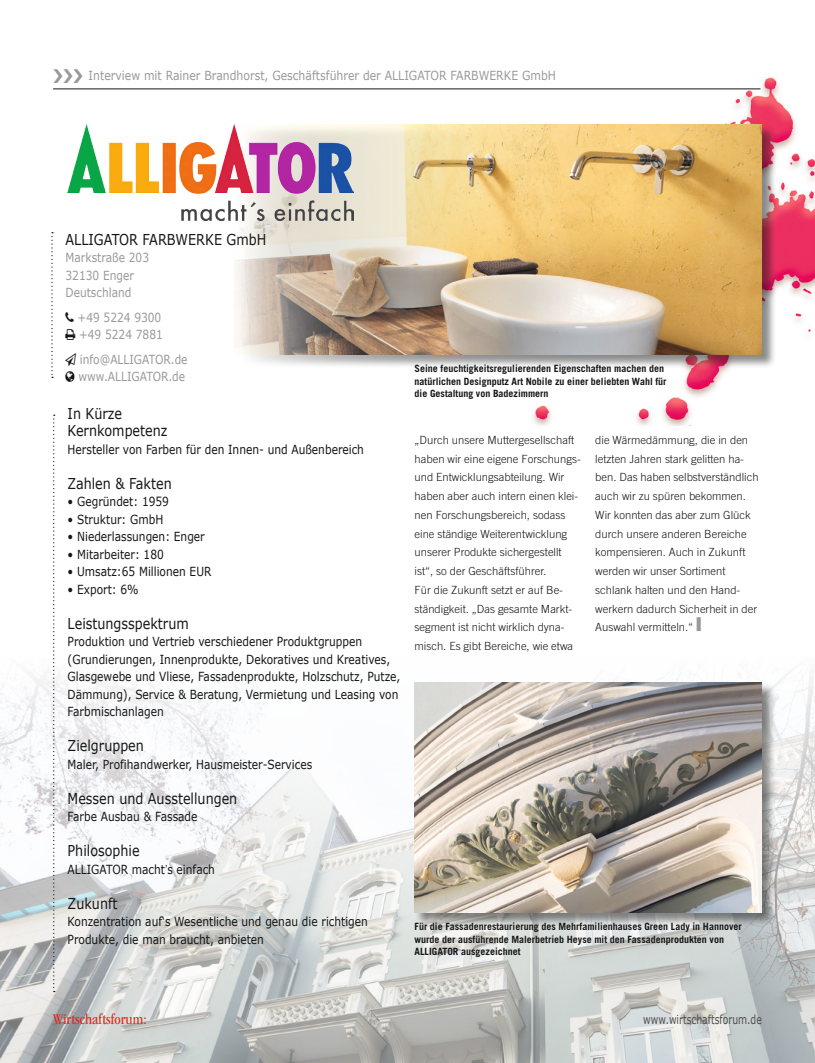
<style>
.page{position:relative;width:815px;height:1063px;background:#fff}
.page>*{position:absolute;margin:0;border:0;box-sizing:border-box;transform-origin:0 0}
.t1{font:condensed 15.25px "ITC Garamond Std";color:#dd2b1c}
.t2{font:15px/17.5px "Verdana";color:#151616;scale:.85 1}
.t3{font:12.5px/17.5px "Verdana";color:#151616;scale:.85 1}
.t4{font:12.5px/17.5px "Verdana";color:#999;scale:.85 1}
.t5{font:12.5px "Verdana";color:#999;scale:.87 1}
.t6{font:12.5px "Verdana";color:#4e4e4d;scale:.74 1}
.t7{font:300 11.25px/18.8px "Trade Gothic LT Pro";color:#151616}
.t8{font:700 10px/12.5px "Trade Gothic LT Pro";color:#151616}
.s1{font-family:"Trade Gothic LT Pro";font-weight:300}
.s2{color:#999}
</style>
<div class="page">
<img style="left:0;top:676px;width:815px;height:387px">
<img style="left:478px;top:77px;width:337px;height:348px">
<hr style="left:53px;top:89px;width:707px;height:1px;background:#151616">
<svg style="left:51px;top:232px;width:2px;height:146px"></svg>
<svg style="left:53px;top:415px;width:2px;height:577px"></svg>
<div style="left:238px;top:125px;width:538px;height:244px;background:#151616;opacity:.5"></div>
<img style="left:235px;top:124px;width:527px;height:230px">
<div style="left:415px;top:683px;width:361px;height:244px;background:#151616;opacity:.5"></div>
<img style="left:415px;top:682px;width:347px;height:230px">
<img style="left:68px;top:124px;width:285px;height:96px">
<p class="t5" style="left:89px;top:67px;width:539px">Interview mit Rainer Brandhorst, Geschäftsführer der ALLIGATOR FARBWERKE GmbH</p>
<h2 class="t2" style="left:66px;top:230px;width:238px">ALLIGATOR FARBWERKE GmbH</h2>
<p class="t4" style="left:66px;top:249px;width:100px">Markstraße 203<br>32130 Enger<br>Deutschland</p>
<p class="t4" style="left:78px;top:308px;width:102px">+49 5224 9300 +49 5224 7881</p>
<p class="t4" style="left:78px;top:350px;width:130px">info@ALLIGATOR.de www.ALLIGATOR.de</p>
<h2 class="t2" style="left:68px;top:405px;width:119px">In Kürze<br>Kernkompetenz</h2>
<p class="t3" style="left:68px;top:441px;width:350px">Hersteller von Farben für den Innen- und Außenbereich</p>
<h2 class="t2" style="left:68px;top:475px;width:124px">Zahlen &amp; Fakten</h2>
<p class="t3" style="left:68px;top:493px;width:121px">• Gegründet: 1959</p>
<p class="t3" style="left:68px;top:511px;width:114px">• Struktur: GmbH</p>
<p class="t3" style="left:68px;top:528px;width:163px">• Niederlassungen: Enger</p>
<p class="t3" style="left:68px;top:546px;width:115px">• Mitarbeiter: 180</p>
<p class="t3" style="left:68px;top:563px;width:171px">• Umsatz:65 Millionen EUR</p>
<p class="t3" style="left:68px;top:581px;width:85px">• Export: 6%</p>
<h2 class="t2" style="left:68px;top:615px;width:144px">Leistungsspektrum</h2>
<p class="t3" style="left:68px;top:633px;width:393px">Produktion und Vertrieb verschiedener Produktgruppen (Grundierungen, Innenprodukte, Dekoratives und Kreatives, Glasgewebe und Vliese, Fassadenprodukte, Holzschutz, Putze, Dämmung), Service &amp; Beratung, Vermietung und Leasing von Farbmischanlagen</p>
<h2 class="t2" style="left:68px;top:737px;width:91px">Zielgruppen</h2>
<p class="t3" style="left:68px;top:756px;width:289px">Maler, Profihandwerker, Hausmeister-Services</p>
<h2 class="t2" style="left:68px;top:790px;width:201px">Messen und Ausstellungen</h2>
<p class="t3" style="left:68px;top:808px;width:154px">Farbe Ausbau &amp; Fassade</p>
<h2 class="t2" style="left:68px;top:842px;width:86px">Philosophie</h2>
<p class="t3" style="left:68px;top:861px;width:175px">ALLIGATOR macht<span class="s1">’</span>s einfach</p>
<h2 class="t2" style="left:68px;top:895px;width:60px">Zukunft</h2>
<p class="t3" style="left:68px;top:913px;width:355px">Konzentration auf‘s Wesentliche und genau die richtigen<br>Produkte, die man braucht, anbieten</p>
<p class="t8" style="left:415px;top:362px;width:254px">Seine feuchtigkeitsregulierenden Eigenschaften machen den natürlichen Designputz Art Nobile zu einer beliebten Wahl für die Gestaltung von Badezimmern</p>
<p class="t7" style="left:415px;top:430px;width:168px">„Durch unsere Muttergesellschaft haben wir eine eigene Forschungs&shy;und Entwicklungsabteilung. Wir haben aber auch intern einen klei&shy;nen Forschungsbereich, sodass eine ständige Weiterentwicklung unserer Produkte sichergestellt ist“, so der Geschäftsführer.<br>Für die Zukunft setzt er auf Be&shy;ständigkeit. „Das gesamte Markt&shy;segment ist nicht wirklich dyna&shy;misch. Es gibt Bereiche, wie etwa</p>
<p class="t7" style="left:595px;top:430px;width:165px">die Wärmedämmung, die in den letzten Jahren stark gelitten ha&shy;ben. Das haben selbstverständlich auch wir zu spüren bekommen.<br>Wir konnten das aber zum Glück durch unsere anderen Bereiche kompensieren. Auch in Zukunft werden wir unser Sortiment schlank halten und den Hand&shy;werkern dadurch Sicherheit in der<br>Auswahl vermitteln.“ <span class="s2">❙</span></p>
<p class="t8" style="left:415px;top:920px;width:329px">Für die Fassadenrestaurierung des Mehrfamilienhauses Green Lady in Hannover wurde der ausführende Malerbetrieb Heyse mit den Fassadenprodukten von<br>ALLIGATOR ausgezeichnet</p>
<h1 class="t1" style="left:53px;top:1011px;width:95px">Wirtschaftsforum:</h1>
<p class="t6" style="left:643px;top:1011px;width:162px">www.wirtschaftsforum.de</p>
</div>
